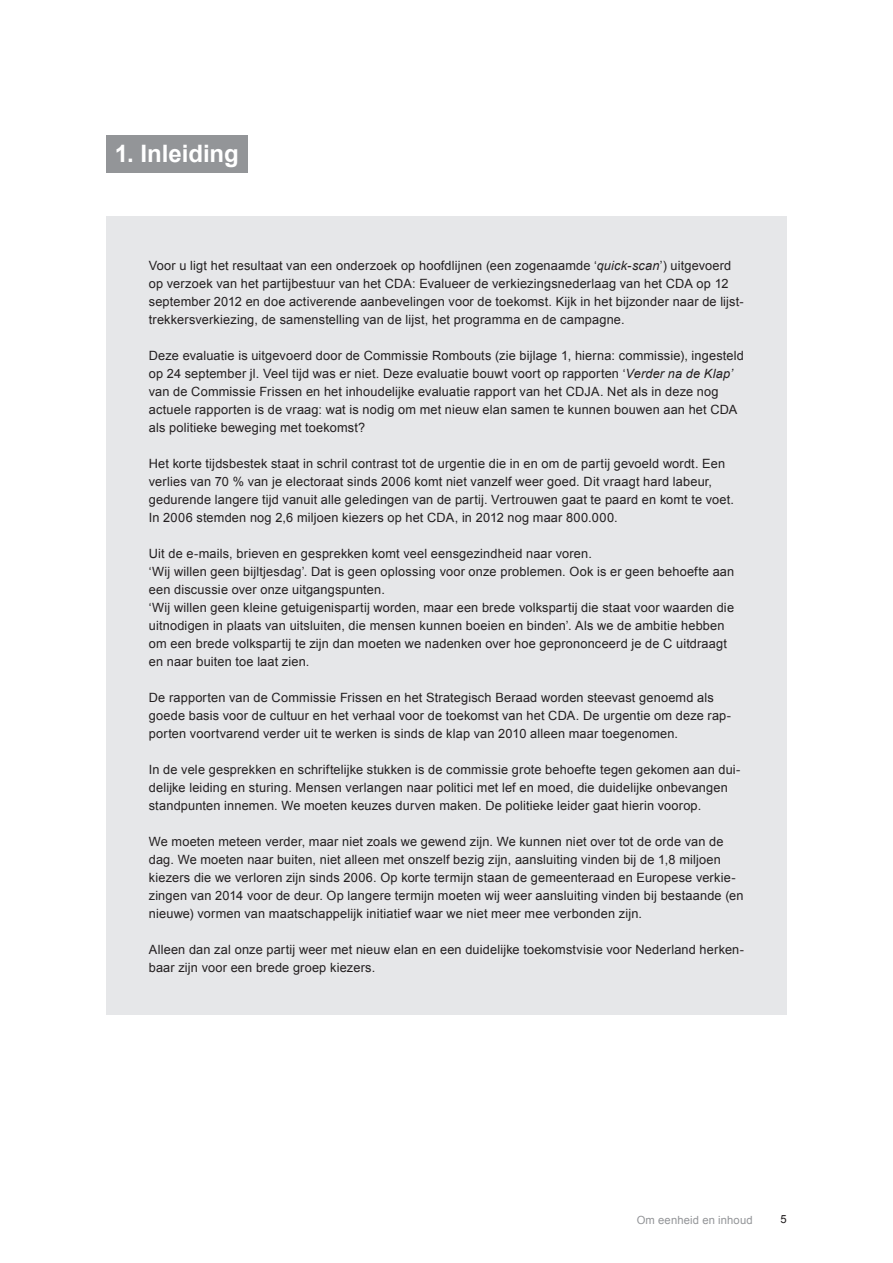
<style>
.page{position:relative;width:893px;height:1263px;background:#fff}
.page>*{position:absolute;margin:0;border:0;box-sizing:border-box;transform-origin:0 0}
.platte_tekst{font:700 24px "Arial";color:#fff}
.platte_tekst-2{font:12.75px/18px "Arial";letter-spacing:.015em;color:#231f20}
.t1{font:11.25px "Arial";letter-spacing:.01em;color:#939598}
.t2{font:11.25px "Arial";color:#231f20}
.s1{font-style:italic}
</style>
<div class="page">
<div style="left:106px;top:216px;width:681px;height:799px;background:#e6e7e9"></div>
<div style="left:106px;top:136px;width:141px;height:37px;background:#939598"></div>
<p class="platte_tekst" style="left:115px;top:138px;width:126px">1. Inleiding</p>
<p class="platte_tekst-2" style="left:149px;top:257px;width:596px">Voor u ligt het resultaat van een onderzoek op hoofdlijnen (een zogenaamde ‘<span class="s1">quick-scan</span>’) uitgevoerd op verzoek van het partijbestuur van het CDA: Evalueer de verkiezingsnederlaag van het CDA op 12 september 2012 en doe activerende aanbevelingen voor de toekomst. Kijk in het bijzonder naar de lijst&shy;trekkersverkiezing, de samenstelling van de lijst, het programma en de campagne.</p>
<p class="platte_tekst-2" style="left:149px;top:347px;width:597px">Deze evaluatie is uitgevoerd door de Commissie Rombouts (zie bijlage 1, hierna: commissie), ingesteld op 24 september jl. Veel tijd was er niet. Deze evaluatie bouwt voort op rapporten ‘<span class="s1">Verder na de Klap’ </span>van de Commissie Frissen en het inhoudelijke evaluatie rapport van het CDJA. Net als in deze nog actuele rapporten is de vraag: wat is nodig om met nieuw elan samen te kunnen bouwen aan het CDA als politieke beweging met toekomst?</p>
<p class="platte_tekst-2" style="left:149px;top:455px;width:587px">Het korte tijdsbestek staat in schril contrast tot de urgentie die in en om de partij gevoeld wordt. Een verlies van 70 % van je electoraat sinds 2006 komt niet vanzelf weer goed. Dit vraagt hard labeur, gedurende langere tijd vanuit alle geledingen van de partij. Vertrouwen gaat te paard en komt te voet.<br>In 2006 stemden nog 2,6 miljoen kiezers op het CDA, in 2012 nog maar 800.000.</p>
<p class="platte_tekst-2" style="left:149px;top:545px;width:445px">Uit de e-mails, brieven en gesprekken komt veel eensgezindheid naar voren.</p>
<p class="platte_tekst-2" style="left:149px;top:563px;width:587px">‘Wij willen geen bijltjesdag’. Dat is geen oplossing voor onze problemen. Ook is er geen behoefte aan een discussie over onze uitgangspunten.</p>
<p class="platte_tekst-2" style="left:149px;top:599px;width:587px">‘Wij willen geen kleine getuigenispartij worden, maar een brede volkspartij die staat voor waarden die uitnodigen in plaats van uitsluiten, die mensen kunnen boeien en binden’. Als we de ambitie hebben om een brede volkspartij te zijn dan moeten we nadenken over hoe geprononceerd je de C uitdraagt en naar buiten toe laat zien.</p>
<p class="platte_tekst-2" style="left:149px;top:689px;width:584px">De rapporten van de Commissie Frissen en het Strategisch Beraad worden steevast genoemd als goede basis voor de cultuur en het verhaal voor de toekomst van het CDA. De urgentie om deze rap&shy;porten voortvarend verder uit te werken is sinds de klap van 2010 alleen maar toegenomen.</p>
<p class="platte_tekst-2" style="left:149px;top:761px;width:593px">In de vele gesprekken en schriftelijke stukken is de commissie grote behoefte tegen gekomen aan dui&shy;delijke leiding en sturing. Mensen verlangen naar politici met lef en moed, die duidelijke onbevangen standpunten innemen. We moeten keuzes durven maken. De politieke leider gaat hierin voorop.</p>
<p class="platte_tekst-2" style="left:149px;top:833px;width:596px">We moeten meteen verder, maar niet zoals we gewend zijn. We kunnen niet over tot de orde van de dag. We moeten naar buiten, niet alleen met onszelf bezig zijn, aansluiting vinden bij de 1,8 miljoen kiezers die we verloren zijn sinds 2006. Op korte termijn staan de gemeenteraad en Europese verkie&shy;zingen van 2014 voor de deur. Op langere termijn moeten wij weer aansluiting vinden bij bestaande (en nieuwe) vormen van maatschappelijk initiatief waar we niet meer mee verbonden zijn.</p>
<p class="platte_tekst-2" style="left:149px;top:941px;width:597px">Alleen dan zal onze partij weer met nieuw elan en een duidelijke toekomstvisie voor Nederland herken&shy;baar zijn voor een brede groep kiezers.</p>
<p class="t1" style="left:637px;top:1213px;width:117px">Om eenheid en inhoud</p>
<p class="t2" style="left:780px;top:1212px;width:8px">5</p>
</div>
